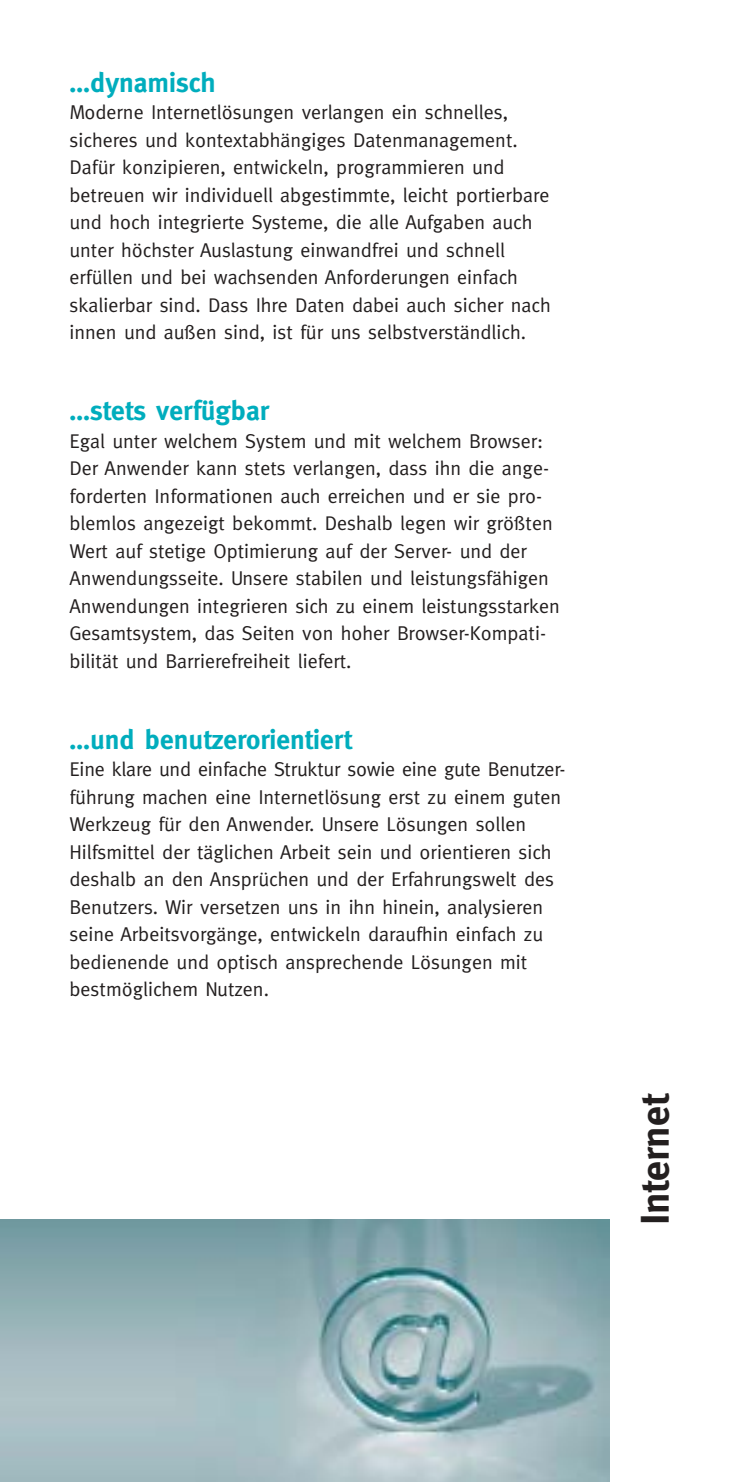
<style>
.page{position:relative;width:737px;height:1482px;background:#fff}
.page>*{position:absolute;margin:0;border:0;box-sizing:border-box;transform-origin:0 0}
.t1{font:700 40px "Meta";color:#231f1f}
.t2{font:700 27.5px "Meta";color:#00adbd}
.t3{font:20px/27.5px "Meta";color:#231f1f}
</style>
<div class="page">
<svg style="left:0;top:1219px;width:610px;height:262px;background:#96b2b7"></svg>
<h2 class="t2" style="left:69px;top:72px;width:148px">…dynamisch</h2>
<p class="t3" style="left:69px;top:101px;width:482px">Moderne Internetlösungen verlangen ein schnelles, sicheres und kontextabhängiges Datenmanagement.<br>Dafür konzipieren, entwickeln, programmieren und betreuen wir individuell abgestimmte, leicht portierbare und hoch integrierte Systeme, die alle Aufgaben auch unter höchster Auslastung einwandfrei und schnell erfüllen und bei wachsenden Anforderungen einfach skalierbar sind. Dass Ihre Daten dabei auch sicher nach innen und außen sind, ist für uns selbstverständlich.</p>
<h2 class="t2" style="left:69px;top:400px;width:201px">…stets verfügbar</h2>
<p class="t3" style="left:69px;top:429px;width:491px">Egal unter welchem System und mit welchem Browser:<br>Der Anwender kann stets verlangen, dass ihn die ange&shy;forderten Informationen auch erreichen und er sie pro&shy;blemlos angezeigt bekommt. Deshalb legen wir größten Wert auf stetige Optimierung auf der Server- und der Anwendungsseite. Unsere stabilen und leistungsfähigen Anwendungen integrieren sich zu einem leistungsstarken Gesamtsystem, das Seiten von hoher Browser-Kompati&shy;bilität und Barrierefreiheit liefert.</p>
<h2 class="t2" style="left:69px;top:729px;width:284px">…und benutzerorientiert</h2>
<p class="t3" style="left:69px;top:757px;width:497px">Eine klare und einfache Struktur sowie eine gute Benutzer&shy;führung machen eine Internetlösung erst zu einem guten Werkzeug für den Anwender. Unsere Lösungen sollen Hilfsmittel der täglichen Arbeit sein und orientieren sich deshalb an den Ansprüchen und der Erfahrungswelt des Benutzers. Wir versetzen uns in ihn hinein, analysieren seine Arbeitsvorgänge, entwickeln daraufhin einfach zu bedienende und optisch ansprechende Lösungen mit bestmöglichem Nutzen.</p>
<h1 class="t1" style="left:640px;top:1225px;width:134px;rotate:-90deg">Internet</h1>
</div>
